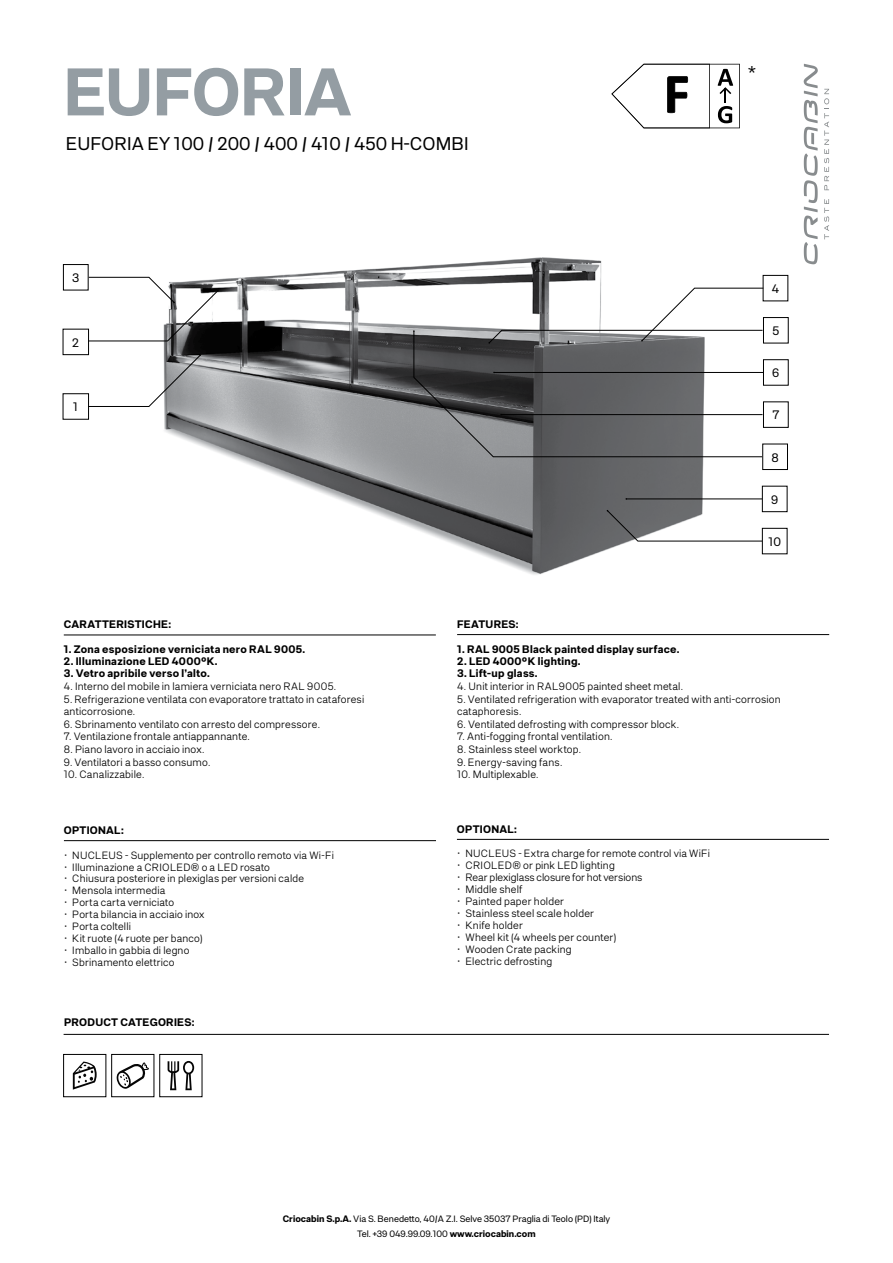
<style>
.page{position:relative;width:893px;height:1263px;background:#fff}
.page>*{position:absolute;margin:0;border:0;box-sizing:border-box;transform-origin:0 0}
.t1{font:600 64.5px "F37 Neuro";letter-spacing:-.015em;color:#949da3}
.t2{font:300 21px "F37 Neuro";color:#000}
.t3{font:18px "F37 Neuro";color:#000}
.t4{font:12px "F37 Neuro";color:#000}
.t5{font:300 10.5px/12.6px "F37 Neuro";letter-spacing:.015em;color:#000}
.t6{font:600 10.5px "F37 Neuro";letter-spacing:.025em;color:#000}
.t7{font:300 10.5px "F37 Neuro";letter-spacing:-.005em;color:#000}
.t8{font:300 10.35px "F37 Neuro";letter-spacing:.02em;color:#000}
.t9{font:9px/15px "F37 Neuro";color:#000;text-align:center}
.s1{font-size:10.5px}
.s2{font-weight:600}
</style>
<div class="page">
<svg style="left:804px;top:64px;width:14px;height:200px"></svg>
<svg style="left:824px;top:199px;width:5px;height:40px"></svg>
<svg style="left:824px;top:89px;width:5px;height:101px"></svg>
<svg style="left:611px;top:64px;width:129px;height:64px"></svg>
<img style="left:63px;top:257px;width:725px;height:318px">
<div style="left:63px;top:393px;width:26px;height:26px;border:1px solid #000"></div>
<div style="left:63px;top:329px;width:26px;height:26px;border:1px solid #000"></div>
<div style="left:63px;top:264px;width:25px;height:26px;border:1px solid #000"></div>
<div style="left:763px;top:275px;width:25px;height:26px;border:1px solid #000"></div>
<div style="left:762px;top:444px;width:26px;height:26px;border:1px solid #000"></div>
<div style="left:762px;top:486px;width:25px;height:26px;border:1px solid #000"></div>
<div style="left:762px;top:528px;width:25px;height:26px;border:1px solid #000"></div>
<hr style="left:457px;top:634px;width:372px;height:1px;background:#000">
<hr style="left:64px;top:635px;width:372px;height:1px;background:#000">
<hr style="left:64px;top:1034px;width:765px;height:1px;background:#000">
<svg style="left:73px;top:1061px;width:24px;height:29px"></svg>
<div style="left:63px;top:1054px;width:43px;height:43px;border:1px solid #000"></div>
<div style="left:111px;top:1054px;width:43px;height:43px;border:1px solid #000"></div>
<svg style="left:117px;top:1062px;width:32px;height:27px"></svg>
<svg style="left:168px;top:1061px;width:26px;height:29px"></svg>
<hr style="left:64px;top:840px;width:372px;height:1px;background:#000">
<hr style="left:457px;top:839px;width:372px;height:1px;background:#000">
<div style="left:86px;top:347px;width:126px;height:67px;background:#fff;opacity:.25"></div>
<svg style="left:88px;top:354px;width:113px;height:53px"></svg>
<div style="left:87px;top:282px;width:143px;height:66px;background:#fff;opacity:.25"></div>
<div style="left:87px;top:268px;width:99px;height:41px;background:#fff"></div>
<svg style="left:88px;top:277px;width:131px;height:64px"></svg>
<div style="left:638px;top:279px;width:135px;height:69px;background:#fff"></div>
<div style="left:409px;top:322px;width:363px;height:142px;background:#fff;opacity:.25"></div>
<svg style="left:413px;top:288px;width:351px;height:169px"></svg>
<div style="left:622px;top:490px;width:150px;height:16px;background:#fff;opacity:.25"></div>
<hr style="left:626px;top:499px;width:136px;height:1px;background:#000">
<svg style="left:607px;top:510px;width:155px;height:31px"></svg>
<h1 class="t1" style="left:64px;top:49px;width:289px">EUFORIA</h1>
<h3 class="t3" style="left:66px;top:132px;width:404px">EUFORIA EY 100 / 200 / 400 / 410 / 450 H-COMBI</h3>
<p class="t4" style="left:72px;top:270px;width:9px">3</p>
<p class="t4" style="left:72px;top:334px;width:8px">2</p>
<p class="t4" style="left:73px;top:399px;width:7px">1</p>
<h2 class="t2" style="left:748px;top:59px;width:9px">*</h2>
<p class="t4" style="left:772px;top:281px;width:9px">4</p>
<p class="t4" style="left:772px;top:323px;width:8px">5</p>
<p class="t4" style="left:772px;top:365px;width:9px">6</p>
<p class="t4" style="left:772px;top:407px;width:9px">7</p>
<p class="t4" style="left:771px;top:449px;width:9px">8</p>
<p class="t4" style="left:771px;top:491px;width:9px">9</p>
<p class="t4" style="left:768px;top:533px;width:14px">10</p>
<p class="t6" style="left:64px;top:617px;width:109px">CARATTERISTICHE:</p>
<p class="t6" style="left:64px;top:642px;width:243px">1. Zona esposizione verniciata nero RAL 9005.</p>
<p class="t6" style="left:64px;top:654px;width:155px">2. Illuminazione LED 4000°K.</p>
<p class="t6" style="left:64px;top:667px;width:147px">3. Vetro apribile verso l’alto.</p>
<p class="t5" style="left:64px;top:679px;width:274px">4. Interno del mobile in lamiera verniciata nero RAL 9005.</p>
<p class="t5" style="left:64px;top:692px;width:302px">5. Refrigerazione ventilata con evaporatore trattato in cataforesi anticorrosione.</p>
<p class="t5" style="left:64px;top:717px;width:258px">6. Sbrinamento ventilato con arresto del compressore.</p>
<p class="t5" style="left:64px;top:730px;width:188px">7. Ventilazione frontale antiappannante.</p>
<p class="t5" style="left:64px;top:742px;width:142px">8. Piano lavoro in acciaio inox.</p>
<p class="t5" style="left:64px;top:755px;width:148px">9. Ventilatori a basso consumo.</p>
<p class="t5" style="left:64px;top:768px;width:82px">10. Canalizzabile.</p>
<p class="t6" style="left:64px;top:823px;width:61px">OPTIONAL:</p>
<p class="t8" style="left:64px;top:848px;width:272px">• NUCLEUS - Supplemento per controllo remoto via Wi-Fi</p>
<p class="t8" style="left:64px;top:860px;width:208px">• Illuminazione a CRIOLED® o <span class="s1">a LED rosato</span></p>
<p class="t8" style="left:64px;top:872px;width:242px">• Chiusura posteriore in plexiglas per versioni calde</p>
<p class="t8" style="left:64px;top:884px;width:103px">• Mensola intermedia</p>
<p class="t8" style="left:64px;top:895px;width:112px">• Porta carta verniciato</p>
<p class="t8" style="left:64px;top:907px;width:142px">• Porta bilancia in acciaio inox</p>
<p class="t8" style="left:64px;top:919px;width:69px">• Porta coltelli</p>
<p class="t8" style="left:64px;top:931px;width:140px">• Kit ruote (4 ruote per banco)</p>
<p class="t8" style="left:64px;top:943px;width:127px">• Imballo in gabbia di legno</p>
<p class="t8" style="left:64px;top:955px;width:112px">• Sbrinamento elettrico</p>
<p class="t6" style="left:64px;top:1015px;width:132px">PRODUCT CATEGORIES:</p>
<p class="t6" style="left:457px;top:617px;width:63px">FEATURES:</p>
<p class="t6" style="left:457px;top:642px;width:224px">1. RAL 9005 Black painted display surface.</p>
<p class="t6" style="left:457px;top:654px;width:125px">2. LED 4000°K lighting.</p>
<p class="t6" style="left:457px;top:667px;width:82px">3. Lift-up glass.</p>
<p class="t5" style="left:457px;top:679px;width:227px">4. Unit interior in RAL9005 painted sheet metal.</p>
<p class="t5" style="left:457px;top:692px;width:325px">5. Ventilated refrigeration with evaporator treated with anti-corrosion cataphoresis.</p>
<p class="t5" style="left:457px;top:717px;width:223px">6. Ventilated defrosting with compressor block.</p>
<p class="t5" style="left:457px;top:730px;width:157px">7. Anti-fogging frontal ventilation.</p>
<p class="t5" style="left:457px;top:742px;width:126px">8. Stainless steel worktop.</p>
<p class="t5" style="left:457px;top:755px;width:107px">9. Energy-saving fans.</p>
<p class="t5" style="left:457px;top:768px;width:83px">10. Multiplexable.</p>
<p class="t6" style="left:457px;top:822px;width:61px">OPTIONAL:</p>
<p class="t8" style="left:457px;top:847px;width:255px">• NUCLEUS - Extra charge for remote control via WiFi</p>
<p class="t5" style="left:457px;top:859px;width:159px">• CRIOLED® or pink LED lighting</p>
<p class="t7" style="left:457px;top:870px;width:187px">• Rear plexiglass closure for hot versions</p>
<p class="t5" style="left:457px;top:883px;width:67px">• Middle shelf</p>
<p class="t5" style="left:457px;top:895px;width:109px">• Painted paper holder</p>
<p class="t5" style="left:457px;top:907px;width:139px">• Stainless steel scale holder</p>
<p class="t5" style="left:457px;top:919px;width:68px">• Knife holder</p>
<p class="t5" style="left:457px;top:931px;width:161px">• Wheel kit (4 wheels per counter)</p>
<p class="t8" style="left:457px;top:942px;width:116px">• Wooden Crate packing</p>
<p class="t5" style="left:457px;top:955px;width:97px">• Electric defrosting</p>
<p class="t9" style="left:283px;top:1211px;width:329px"><span class="s2">Criocabin S.p.A.</span> Via S. Benedetto, 40/A Z.I. Selve 35037 Praglia di Teolo (PD) Italy<br>Tel. +39 049.99.09.100 <span class="s2">www.criocabin.com</span></p>
</div>
